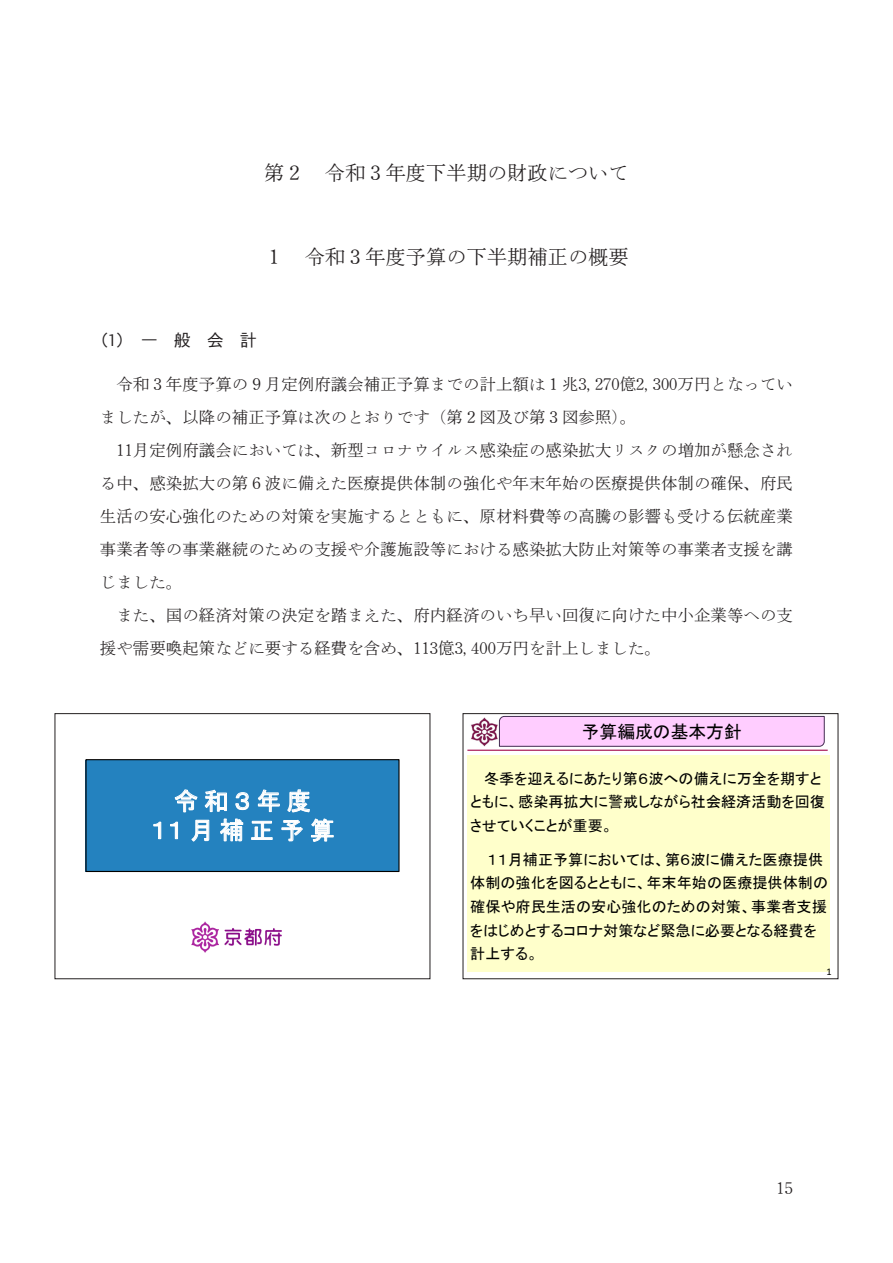
<style>
.page{position:relative;width:893px;height:1263px;background:#fff}
.page>*{position:absolute;margin:0;border:0;box-sizing:border-box;transform-origin:0 0}
.t1{font:24.45px/29.4px "MS P Gothic";letter-spacing:.23em;color:#fff;text-align:center}
.t2{font:20.25px "PO Min IWA HW Th";color:#231f20}
.t3{font:17.85px "MS P Gothic";color:#000}
.t4{font:16.5px/33px "PO Min IWA HW Th";color:#231f20}
.t5{font:16.5px "P Goth IWA HW Md";color:#231f20}
.t6{font:15.15px/23.5px "MS P Gothic";color:#000}
.t7{font:10.2px "Calibri";color:#000}
</style>
<div class="page">
<img style="left:225px;top:928px;width:57px;height:18px">
<img style="left:192px;top:922px;width:26px;height:30px">
<div style="left:86px;top:760px;width:313px;height:111px;background:#2482bf"></div>
<div style="left:85px;top:759px;width:315px;height:113px;border:1px solid #000"></div>
<div style="left:467px;top:755px;width:363px;height:217px;background:#ffffcb"></div>
<hr style="left:467px;top:750px;width:361px;height:1px;background:#b23068">
<img style="left:471px;top:717px;width:27px;height:30px">
<svg style="left:498px;top:715px;width:327px;height:32px;background:#f2c3f3"></svg>
<p class="t2" style="left:264px;top:163px;width:366px">第２　令和３年度下半期の財政について</p>
<p class="t2" style="left:264px;top:247px;width:366px">１　令和３年度予算の下半期補正の概要</p>
<p class="t5" style="left:100px;top:332px;width:158px">(1）一般会計</p>
<p class="t4" style="left:100px;top:368px;width:694px;text-indent:16px">令和３年度予算の９月定例府議会補正予算までの計上額は１兆3,270億2,300万円となっていましたが、以降の補正予算は次のとおりです（第２図及び第３図参照）。</p>
<p class="t4" style="left:100px;top:434px;width:694px;text-align:justify;text-indent:16px">11月定例府議会においては、新型コロナウイルス感染症の感染拡大リスクの増加が懸念される中、感染拡大の第６波に備えた医療提供体制の強化や年末年始の医療提供体制の確保、府民生活の安心強化のための対策を実施するとともに、原材料費等の高騰の影響も受ける伝統産業事業者等の事業継続のための支援や介護施設等における感染拡大防止対策等の事業者支援を講じました。</p>
<p class="t4" style="left:100px;top:599px;width:694px;text-indent:16px">また、国の経済対策の決定を踏まえた、府内経済のいち早い回復に向けた中小企業等への支援や需要喚起策などに要する経費を含め、113億3,400万円を計上しました。</p>
<h1 class="t1" style="left:150px;top:786px;width:186px">令和３年度<br>１１月補正予算</h1>
<p class="t3" style="left:582px;top:722px;width:162px">予算編成の基本方針</p>
<p class="t6" style="left:470px;top:766px;width:356px;text-indent:14px">冬季を迎えるにあたり第６波への備えに万全を期すとともに、感染再拡大に警戒しながら社会経済活動を回復させていくことが重要。</p>
<p class="t6" style="left:470px;top:848px;width:359px;text-indent:17px">１１月補正予算においては、第６波に備えた医療提供体制の強化を図るとともに、年末年始の医療提供体制の確保や府民生活の安心強化のための対策、事業者支援をはじめとするコロナ対策など緊急に必要となる経費を計上する。</p>
<p class="t7" style="left:826px;top:965px;width:7px">1</p>
<p class="t4" style="left:776px;top:1172px;width:18px">15</p>
</div>
